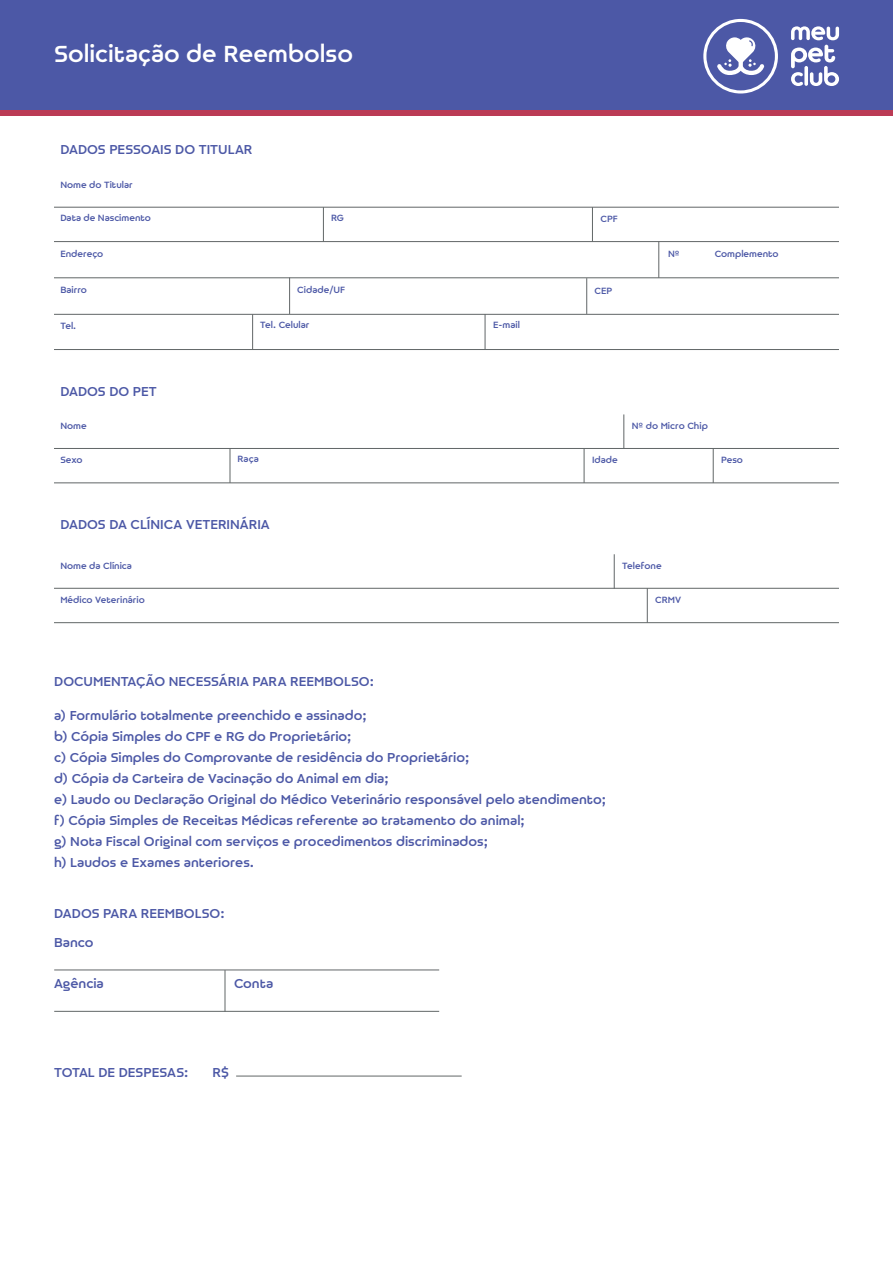
<style>
.page{position:relative;width:893px;height:1263px;background:#fff}
.page>*{position:absolute;margin:0;border:0;box-sizing:border-box;transform-origin:0 0}
.t1{font:27px "Nineteenth";color:#fff}
.t2{font:15px/21px "Nineteenth";color:#4c58a6}
.t3{font:10.5px "Nineteenth";color:#4c58a6}
</style>
<div class="page">
<div style="left:0;top:0;width:893px;height:111px;background:#4c58a6"></div>
<div style="left:0;top:111px;width:893px;height:5px;background:#bb3b55"></div>
<hr style="left:54px;top:969px;width:385px;height:1px;background:#616667">
<hr style="left:54px;top:1011px;width:385px;height:1px;background:#616667">
<hr style="left:236px;top:1076px;width:226px;height:1px;background:#616667">
<hr style="left:225px;top:970px;width:1px;height:42px;background:#616667">
<hr style="left:54px;top:241px;width:785px;height:1px;background:#616667">
<hr style="left:54px;top:482px;width:785px;height:1px;background:#616667">
<hr style="left:54px;top:622px;width:785px;height:1px;background:#616667">
<hr style="left:54px;top:349px;width:785px;height:1px;background:#616667">
<hr style="left:54px;top:277px;width:785px;height:1px;background:#616667">
<hr style="left:54px;top:314px;width:785px;height:1px;background:#616667">
<hr style="left:54px;top:207px;width:785px;height:1px;background:#616667">
<hr style="left:54px;top:448px;width:785px;height:1px;background:#616667">
<hr style="left:54px;top:588px;width:785px;height:1px;background:#616667">
<hr style="left:252px;top:314px;width:1px;height:35px;background:#616667">
<hr style="left:485px;top:314px;width:1px;height:35px;background:#616667">
<hr style="left:658px;top:242px;width:1px;height:36px;background:#616667">
<hr style="left:592px;top:207px;width:1px;height:35px;background:#616667">
<hr style="left:713px;top:448px;width:1px;height:35px;background:#616667">
<hr style="left:647px;top:588px;width:1px;height:35px;background:#616667">
<hr style="left:584px;top:448px;width:1px;height:35px;background:#616667">
<hr style="left:623px;top:414px;width:1px;height:35px;background:#616667">
<hr style="left:614px;top:554px;width:1px;height:35px;background:#616667">
<hr style="left:323px;top:207px;width:1px;height:35px;background:#616667">
<hr style="left:230px;top:448px;width:1px;height:35px;background:#616667">
<hr style="left:289px;top:278px;width:1px;height:36px;background:#616667">
<hr style="left:586px;top:278px;width:1px;height:36px;background:#616667">
<svg style="left:703px;top:19px;width:136px;height:75px"></svg>
<h1 class="t1" style="left:54px;top:38px;width:301px">Solicitação de Reembolso</h1>
<p class="t2" style="left:60px;top:139px;width:194px">DADOS PESSOAIS DO TITULAR</p>
<p class="t3" style="left:60px;top:178px;width:74px">Nome do Titular</p>
<p class="t3" style="left:60px;top:212px;width:92px">Data de Nascimento</p>
<p class="t3" style="left:60px;top:247px;width:44px">Endereço</p>
<p class="t3" style="left:331px;top:212px;width:14px">RG</p>
<p class="t3" style="left:600px;top:212px;width:19px">CPF</p>
<p class="t3" style="left:60px;top:284px;width:28px">Bairro</p>
<p class="t3" style="left:297px;top:284px;width:49px">Cidade/UF</p>
<p class="t3" style="left:594px;top:285px;width:19px">CEP</p>
<p class="t3" style="left:60px;top:320px;width:17px">Tel.</p>
<p class="t3" style="left:260px;top:318px;width:51px">Tel. Celular</p>
<p class="t3" style="left:493px;top:318px;width:28px">E-mail</p>
<p class="t3" style="left:668px;top:247px;width:13px">Nº</p>
<p class="t3" style="left:715px;top:247px;width:65px">Complemento</p>
<p class="t2" style="left:60px;top:380px;width:98px">DADOS DO PET</p>
<p class="t3" style="left:60px;top:420px;width:28px">Nome</p>
<p class="t3" style="left:60px;top:453px;width:24px">Sexo</p>
<p class="t3" style="left:238px;top:453px;width:23px">Raça</p>
<p class="t2" style="left:60px;top:513px;width:211px">DADOS DA CLÍNICA VETERINÁRIA</p>
<p class="t3" style="left:592px;top:453px;width:27px">Idade</p>
<p class="t3" style="left:632px;top:419px;width:78px">Nº do Micro Chip</p>
<p class="t3" style="left:721px;top:453px;width:23px">Peso</p>
<p class="t3" style="left:60px;top:559px;width:73px">Nome da Clínica</p>
<p class="t3" style="left:60px;top:593px;width:86px">Médico Veterinário</p>
<p class="t3" style="left:622px;top:559px;width:41px">Telefone</p>
<p class="t3" style="left:655px;top:593px;width:27px">CRMV</p>
<p class="t2" style="left:54px;top:670px;width:321px">DOCUMENTAÇÃO NECESSÁRIA PARA REEMBOLSO:</p>
<p class="t2" style="left:54px;top:704px;width:553px">a) Formulário totalmente preenchido e assinado;<br>b) Cópia Simples do CPF e RG do Proprietário;<br>c) Cópia Simples do Comprovante de residência do Proprietário;<br>d) Cópia da Carteira de Vacinação do Animal em dia;<br>e) Laudo ou Declaração Original do Médico Veterinário responsável pelo atendimento; f) Cópia Simples de Receitas Médicas referente ao tratamento do animal;<br>g) Nota Fiscal Original com serviços e procedimentos discriminados;<br>h) Laudos e Exames anteriores.</p>
<p class="t2" style="left:54px;top:903px;width:172px">DADOS PARA REEMBOLSO:</p>
<p class="t2" style="left:54px;top:931px;width:41px">Banco</p>
<p class="t2" style="left:54px;top:972px;width:51px">Agência</p>
<p class="t2" style="left:234px;top:972px;width:41px">Conta</p>
<p class="t2" style="left:54px;top:1061px;width:136px">TOTAL DE DESPESAS:</p>
<p class="t2" style="left:213px;top:1061px;width:18px">R$</p>
</div>
